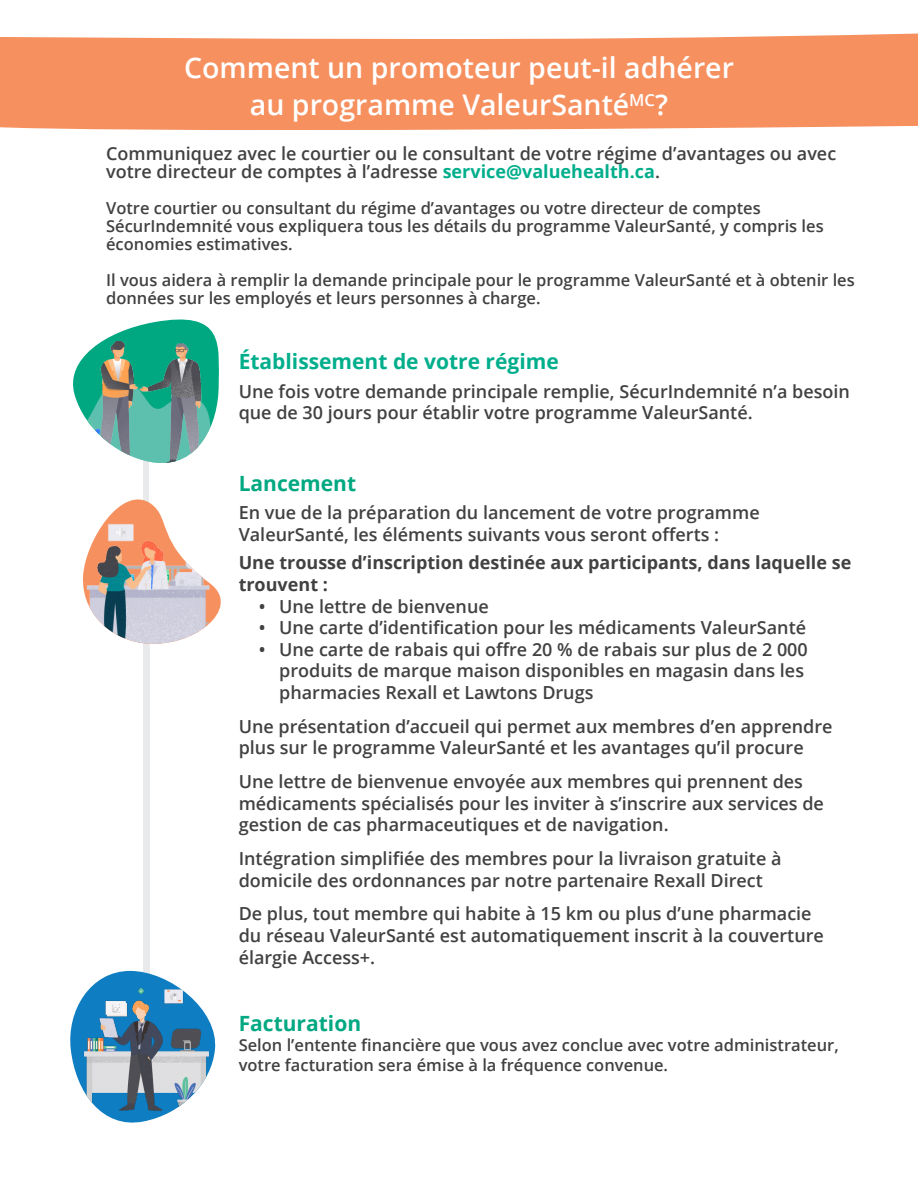
<style>
.page{position:relative;width:918px;height:1188px;background:#fff}
.page>*{position:absolute;margin:0;border:0;box-sizing:border-box;transform-origin:0 0}
.t1{font:600 28.5px/37.5px "Open Sans";color:#fff;text-align:center}
.t2{font:700 21px "Open Sans";color:#00ae8c}
.t3{font:700 21px "Open Sans";color:#00a882}
.t4{font:600 18px/21.6px "Open Sans";color:#414142}
.t5{font:700 18px/21.6px "Open Sans";color:#414142}
.t6{font:600 16.5px/18px "Open Sans";color:#414142}
.s1{font-weight:700;color:#00ae8c}
</style>
<div class="page">
<div style="left:0;top:33px;width:918px;height:97px;background:#f6905f"></div>
<div style="left:143px;top:435px;width:6px;height:103px;background:#e9eaeb"></div>
<div style="left:143px;top:616px;width:6px;height:385px;background:#e9eaeb"></div>
<svg style="left:105px;top:499px;width:116px;height:151px"></svg>
<img style="left:83px;top:521px;width:128px;height:126px">
<svg style="left:98px;top:971px;width:70px;height:10px"></svg>
<img style="left:70px;top:981px;width:146px;height:142px">
<svg style="left:102px;top:319px;width:115px;height:22px"></svg>
<img style="left:73px;top:341px;width:146px;height:123px">
<p class="t1" style="left:184px;top:48px;width:551px">Comment un promoteur peut-il adhérer au programme ValeurSanté<sup>MC</sup>?</p>
<p class="t4" style="left:106px;top:144px;width:732px;line-height:18px">Communiquez avec le courtier ou le consultant de votre régime d’avantages ou avec votre directeur de comptes à l’adresse <span class="s1">service@valuehealth.ca</span>.</p>
<p class="t6" style="left:106px;top:199px;width:719px">Votre courtier ou consultant du régime d’avantages ou votre directeur de comptes<br>SécurIndemnité vous expliquera tous les détails du programme ValeurSanté, y compris les économies estimatives.</p>
<p class="t6" style="left:106px;top:271px;width:750px">Il vous aidera à remplir la demande principale pour le programme ValeurSanté et à obtenir les données sur les employés et leurs personnes à charge.</p>
<p class="t2" style="left:239px;top:347px;width:322px">Établissement de votre régime</p>
<p class="t4" style="left:239px;top:380px;width:613px">Une fois votre demande principale remplie, SécurIndemnité n’a besoin que de 30 jours pour établir votre programme ValeurSanté.</p>
<p class="t3" style="left:239px;top:469px;width:119px">Lancement</p>
<p class="t4" style="left:239px;top:502px;width:523px">En vue de la préparation du lancement de votre programme<br>ValeurSanté, les éléments suivants vous seront offerts :</p>
<p class="t5" style="left:239px;top:552px;width:614px">Une trousse d’inscription destinée aux participants, dans laquelle se trouvent :</p>
<p class="t4" style="left:259px;top:595px;width:231px">• Une lettre de bienvenue</p>
<p class="t4" style="left:259px;top:617px;width:549px">• Une carte d’identification pour les médicaments ValeurSanté</p>
<p class="t4" style="left:279px;top:638px;width:530px;text-indent:-20px">• Une carte de rabais qui offre 20 % de rabais sur plus de 2 000 produits de marque maison disponibles en magasin dans les pharmacies Rexall et Lawtons Drugs</p>
<p class="t4" style="left:239px;top:715px;width:595px">Une présentation d’accueil qui permet aux membres d’en apprendre plus sur le programme ValeurSanté et les avantages qu’il procure</p>
<p class="t4" style="left:239px;top:770px;width:587px">Une lettre de bienvenue envoyée aux membres qui prennent des médicaments spécialisés pour les inviter à s’inscrire aux services de gestion de cas pharmaceutiques et de navigation.</p>
<p class="t4" style="left:239px;top:847px;width:544px">Intégration simplifiée des membres pour la livraison gratuite à domicile des ordonnances par notre partenaire Rexall Direct</p>
<p class="t4" style="left:239px;top:903px;width:587px">De plus, tout membre qui habite à 15 km ou plus d’une pharmacie du réseau ValeurSanté est automatiquement inscrit à la couverture élargie Access+.</p>
<p class="t3" style="left:239px;top:1009px;width:124px">Facturation</p>
<p class="t6" style="left:239px;top:1035px;width:602px;line-height:19.8px">Selon l’entente financière que vous avez conclue avec votre administrateur, votre facturation sera émise à la fréquence convenue.</p>
</div>
